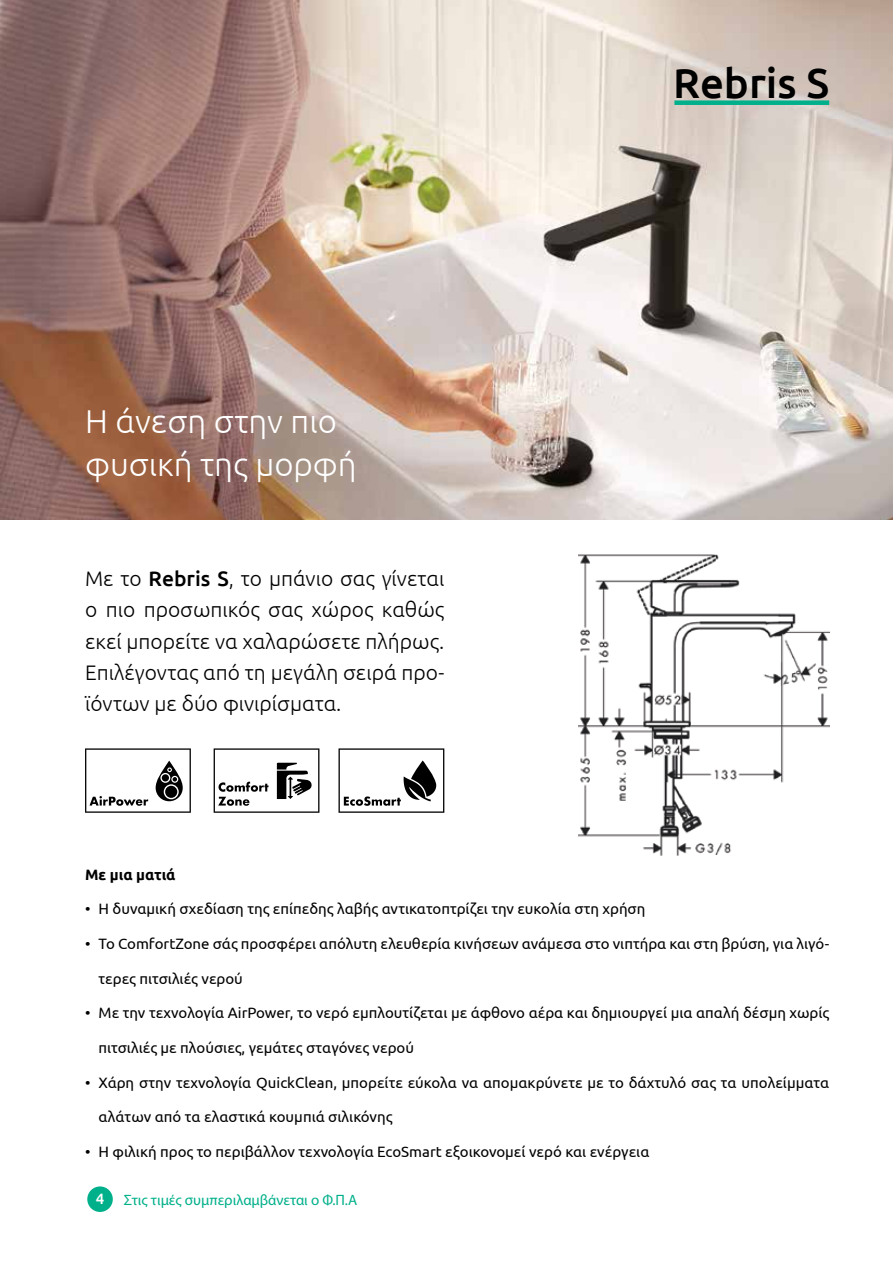
<style>
.page{position:relative;width:893px;height:1263px;background:#fff}
.page>*{position:absolute;margin:0;border:0;box-sizing:border-box;transform-origin:0 0}
.t1{font:500 42px "Ubuntu";color:#000}
.t2{font:300 33px/43.2px "Ubuntu";color:#fff}
.t3{font:300 21px/31.2px "Ubuntu";color:#000;text-align:justify}
.t4{font:15px "Ubuntu";color:#000}
.t5{font:15px "Myriad Pro";color:#00b08b}
.t6{font:700 15px "Ubuntu";color:#000}
.t7{font:500 15px "Ubuntu";color:#fff}
.s1{font-weight:500}
</style>
<div class="page">
<div style="left:87px;top:1186px;width:26px;height:26px;background:#00b08b;border-radius:50%"></div>
<img style="left:0;top:0;width:893px;height:519px">
<div style="left:674px;top:100px;width:155px;height:5px;background:#00b08b"></div>
<img style="left:579px;top:554px;width:250px;height:301px">
<svg style="left:85px;top:748px;width:106px;height:65px"></svg>
<div style="left:165px;top:786px;width:12px;height:12px;background:#000;border-radius:50%"></div>
<div style="left:162px;top:774px;width:7px;height:7px;background:#000;border-radius:50%"></div>
<svg style="left:214px;top:748px;width:105px;height:65px"></svg>
<svg style="left:338px;top:748px;width:106px;height:65px"></svg>
<h2 class="t2" style="left:85px;top:399px;width:273px">Η άνεση στην πιο φυσική της μορφή</h2>
<h3 class="t3" style="left:85px;top:562px;width:361px">Με το <span class="s1">Rebris S</span>, το μπάνιο σας γίνεται ο πιο προσωπικός σας χώρος καθώς εκεί μπορείτε να χαλαρώσετε πλήρως.<br>Επιλέγοντας από τη μεγάλη σειρά προ&shy;ϊόντων με δύο φινιρίσματα.</h3>
<h1 class="t1" style="left:673px;top:56px;width:158px">Rebris S</h1>
<p class="t6" style="left:85px;top:865px;width:92px">Με μια ματιά</p>
<p class="t4" style="left:85px;top:900px;width:562px">• Η δυναμική σχεδίαση της επίπεδης λαβής αντικατοπτρίζει την ευκολία στη χρήση</p>
<p class="t4" style="left:85px;top:934px;width:746px">• Το ComfortZone σάς προσφέρει απόλυτη ελευθερία κινήσεων ανάμεσα στο νιπτήρα και στη βρύση, για λιγό-</p>
<p class="t4" style="left:99px;top:969px;width:146px">τερες πιτσιλιές νερού</p>
<p class="t4" style="left:85px;top:1004px;width:746px">• Με την τεχνολογία AirPower, το νερό εμπλουτίζεται με άφθονο αέρα και δημιουργεί μια απαλή δέσμη χωρίς</p>
<p class="t4" style="left:99px;top:1038px;width:317px">πιτσιλιές με πλούσιες, γεμάτες σταγόνες νερού</p>
<p class="t4" style="left:85px;top:1073px;width:746px">• Χάρη στην τεχνολογία QuickClean, μπορείτε εύκολα να απομακρύνετε με το δάχτυλό σας τα υπολείμματα</p>
<p class="t4" style="left:99px;top:1108px;width:295px">αλάτων από τα ελαστικά κουμπιά σιλικόνης</p>
<p class="t4" style="left:85px;top:1142px;width:566px">• Η φιλική προς το περιβάλλον τεχνολογία EcoSmart εξοικονομεί νερό και ενέργεια</p>
<p class="t7" style="left:96px;top:1189px;width:10px">4</p>
<p class="t5" style="left:124px;top:1190px;width:235px">Στις τιμές συμπεριλαμβάνεται ο Φ.Π.Α</p>
</div>
